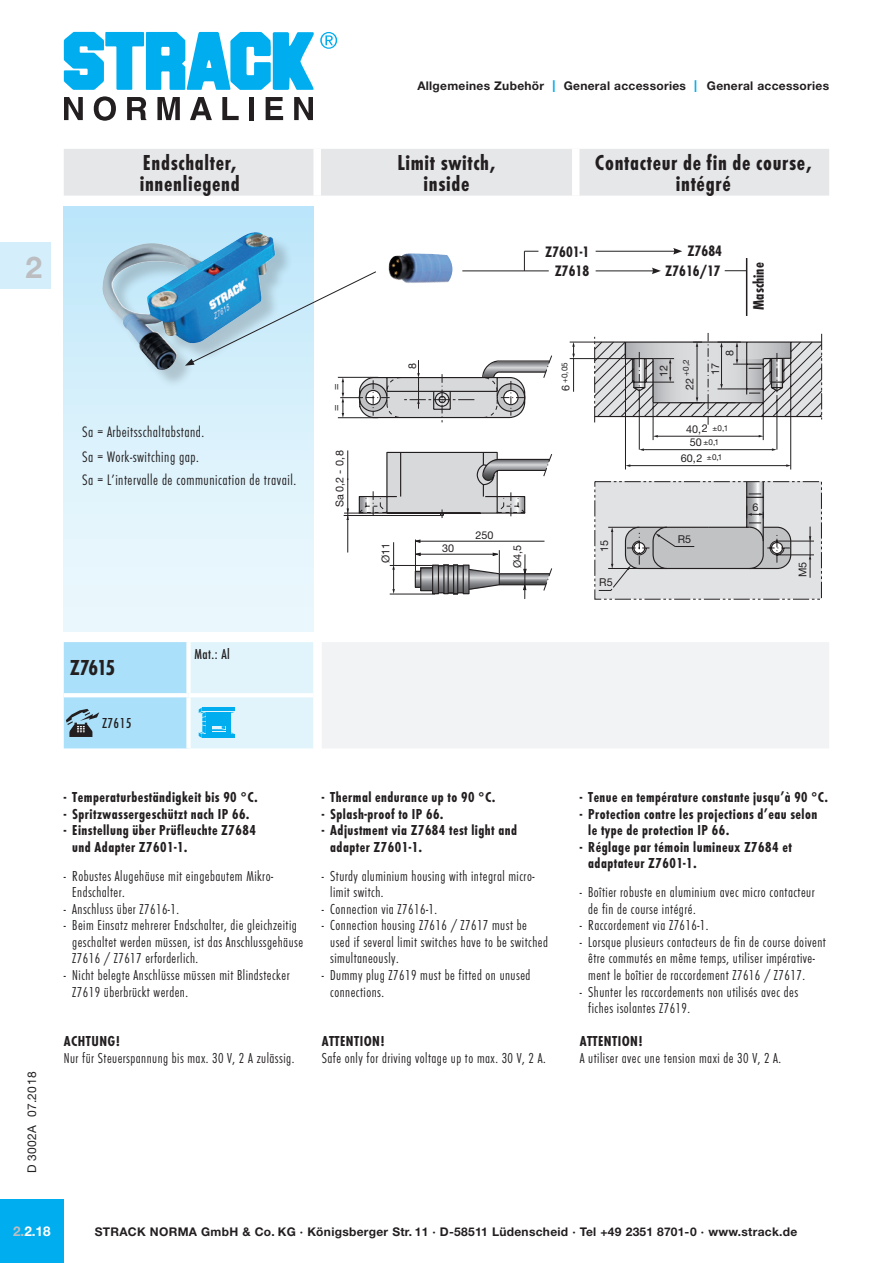
<style>
.page{position:relative;width:893px;height:1263px;background:#fff}
.page>*{position:absolute;margin:0;border:0;box-sizing:border-box;transform-origin:0 0}
.t1{font:700 30px "Helvetica Neue LT Std";color:#bcbdc0}
.t2{font:22.5px "Futura T Bol Con";letter-spacing:.03em;color:#231f20}
.Grndschr__10_12_FutL{font:15.75px "Futura T Lig Con";letter-spacing:.03em;color:#231f20}
.áTabKopf_10_12_FutBd{font:15.75px "Futura T Bol Con";color:#231f20}
.Grndschr__10_12_FutL-2{font:15px/16.5px "Futura T Lig Con";letter-spacing:.03em;color:#231f20}
.ZwischenŸberschrift{font:15px/16.5px "Futura T Bol Con";letter-spacing:.03em;color:#231f20}
.Grndschr__10_12_FutL-3{font:15px "Futura T Med Con";letter-spacing:.03em;color:#231f20}
.t3{font:700 13.5px "Helvetica Neue LT Std";color:#fff}
.t4{font:700 12px "Helvetica Neue LT Std";letter-spacing:.025em;color:#231f20}
.t5{font:12px "Helvetica Neue LT Std";letter-spacing:.03em;color:#231f20}
.t6{font:10.8px "Helvetica Neue LT Std";color:#231f20}
.t7{font:8.1px "Helvetica Neue LT Std";color:#231f20}
.s1{font-weight:400;font-size:16.5px;color:#00aeef}
.s2{font-size:10.8px}
.s3{font-size:8.1px}
.s4{font-family:"Futura T Bol Con"}
.s5{color:#bcbdc0}
</style>
<div class="page">
<svg style="left:64px;top:97px;width:19px;height:23px"></svg>
<svg style="left:94px;top:96px;width:22px;height:25px"></svg>
<svg style="left:127px;top:97px;width:19px;height:23px"></svg>
<svg style="left:157px;top:97px;width:23px;height:23px"></svg>
<svg style="left:190px;top:97px;width:22px;height:23px"></svg>
<svg style="left:222px;top:97px;width:17px;height:23px"></svg>
<div style="left:249px;top:97px;width:5px;height:23px;background:#231f20"></div>
<svg style="left:266px;top:97px;width:17px;height:23px"></svg>
<svg style="left:294px;top:97px;width:19px;height:23px"></svg>
<svg style="left:64px;top:32px;width:273px;height:58px"></svg>
<div style="left:0;top:242px;width:51px;height:47px;background:#d4effb"></div>
<div style="left:0;top:1199px;width:64px;height:64px;background:#00aeef"></div>
<div style="left:64px;top:206px;width:249px;height:425px;background:linear-gradient(to bottom,#bde6f9,#f0fafd)"></div>
<div style="left:322px;top:642px;width:507px;height:106px;background:#f2f3f4"></div>
<div style="left:595px;top:482px;width:226px;height:117px;background:#e1e2e4"></div>
<hr style="left:347px;top:450px;width:1px;height:30px;background:#231f20">
<svg style="left:594px;top:333px;width:228px;height:137px"></svg>
<svg style="left:809px;top:527px;width:2px;height:50px"></svg>
<svg style="left:611px;top:483px;width:181px;height:105px"></svg>
<div style="left:595px;top:481px;width:227px;height:118px;border:1px dashed #231f20"></div>
<hr style="left:524px;top:555px;width:1px;height:44px;background:#231f20">
<svg style="left:344px;top:451px;width:208px;height:144px"></svg>
<svg style="left:185px;top:251px;width:367px;height:172px"></svg>
<hr style="left:462px;top:271px;width:87px;height:1px;background:#231f20">
<hr style="left:596px;top:271px;width:58px;height:1px;background:#231f20">
<svg style="left:652px;top:268px;width:9px;height:6px"></svg>
<hr style="left:596px;top:251px;width:80px;height:1px;background:#231f20">
<svg style="left:673px;top:248px;width:9px;height:6px"></svg>
<svg style="left:725px;top:270px;width:21px;height:1px"></svg>
<hr style="left:746px;top:258px;width:1px;height:58px;background:#231f20">
<div style="left:64px;top:149px;width:765px;height:47px;background:#e6e7e9"></div>
<div style="left:313px;top:149px;width:8px;height:47px;background:#fff"></div>
<div style="left:572px;top:149px;width:7px;height:47px;background:#fff"></div>
<svg style="left:64px;top:642px;width:249px;height:106px"></svg>
<img style="left:388px;top:253px;width:37px;height:30px">
<div style="left:105px;top:235px;width:189px;height:153px;background:#231f20;opacity:.2"></div>
<img style="left:208px;top:232px;width:46px;height:26px">
<h1 class="t1" style="left:26px;top:249px;width:18px">2</h1>
<p class="t2" style="left:143px;top:150px;width:95px">Endschalter,</p>
<p class="t2" style="left:140px;top:171px;width:101px">innenliegend</p>
<p class="Grndschr__10_12_FutL" style="left:82px;top:423px;width:123px">Sa = Arbeitsschaltabstand.</p>
<p class="Grndschr__10_12_FutL" style="left:82px;top:448px;width:118px">Sa = Work-switching gap.</p>
<p class="Grndschr__10_12_FutL" style="left:82px;top:471px;width:215px">Sa = L’intervalle de communication de travail.</p>
<p class="t2" style="left:70px;top:654px;width:47px">Z7615</p>
<p class="Grndschr__10_12_FutL-3" style="left:102px;top:715px;width:31px">Z7615</p>
<p class="Grndschr__10_12_FutL-3" style="left:195px;top:645px;width:37px">Mat.: Al</p>
<p class="t6" style="left:329px;top:390px;width:8px;rotate:-90deg">=</p>
<p class="t6" style="left:329px;top:411px;width:8px;rotate:-90deg">=</p>
<p class="t6" style="left:333px;top:507px;width:59px;rotate:-90deg">Sa 0,2 - 0,8</p>
<p class="t4" style="left:417px;top:78px;width:413px">Allgemeines Zubehör <span class="s1">I</span> General accessories <span class="s1">I</span> General accessories</p>
<p class="t2" style="left:397px;top:150px;width:99px">Limit switch,</p>
<p class="t2" style="left:424px;top:171px;width:47px">inside</p>
<p class="t2" style="left:595px;top:150px;width:218px">Contacteur de fin de course,</p>
<p class="t2" style="left:676px;top:171px;width:56px">intégré</p>
<p class="áTabKopf_10_12_FutBd" style="left:688px;top:242px;width:36px">Z7684</p>
<p class="áTabKopf_10_12_FutBd" style="left:545px;top:242px;width:45px">Z7601-1</p>
<p class="áTabKopf_10_12_FutBd" style="left:555px;top:262px;width:36px">Z7618</p>
<p class="áTabKopf_10_12_FutBd" style="left:665px;top:262px;width:57px">Z7616/17</p>
<p class="áTabKopf_10_12_FutBd" style="left:749px;top:310px;width:49px;rotate:-90deg">Maschine</p>
<p class="t6" style="left:723px;top:356px;width:8px;rotate:-90deg">8</p>
<p class="t6" style="left:406px;top:369px;width:8px;rotate:-90deg">8</p>
<p class="t7" style="left:560px;top:391px;width:30px;rotate:-90deg"><span class="s2">6</span> +0,05</p>
<p class="t6" style="left:657px;top:377px;width:14px;rotate:-90deg">12</p>
<p class="t7" style="left:681px;top:390px;width:32px;rotate:-90deg"><span class="s2">22</span> +0,2</p>
<p class="t6" style="left:709px;top:375px;width:14px;rotate:-90deg">17</p>
<p class="t6" style="left:686px;top:422px;width:44px">40,2 <sup>±0,1</sup></p>
<p class="t7" style="left:690px;top:438px;width:31px"><span class="s2">50</span> ±0,1</p>
<p class="t6" style="left:681px;top:451px;width:43px">60,2 <span class="s3">±0,1</span></p>
<p class="t6" style="left:752px;top:501px;width:8px">6</p>
<p class="t6" style="left:475px;top:528px;width:20px">250</p>
<p class="t6" style="left:442px;top:542px;width:14px">30</p>
<p class="t6" style="left:379px;top:563px;width:22px;rotate:-90deg">Ø11</p>
<p class="t6" style="left:511px;top:568px;width:25px;rotate:-90deg">Ø4,5</p>
<p class="t6" style="left:598px;top:552px;width:14px;rotate:-90deg">15</p>
<p class="t6" style="left:678px;top:533px;width:15px">R5</p>
<p class="t6" style="left:599px;top:576px;width:15px">R5</p>
<p class="t6" style="left:796px;top:577px;width:17px;rotate:-90deg">M5</p>
<p class="t5" style="left:25px;top:1173px;width:103px;rotate:-90deg">D 3002A 07.2018</p>
<p class="ZwischenŸberschrift" style="left:64px;top:789px;width:196px">- Temperaturbeständigkeit bis 90 °C.</p>
<p class="ZwischenŸberschrift" style="left:64px;top:805px;width:187px">- Spritzwassergeschützt nach IP 66.</p>
<p class="ZwischenŸberschrift" style="left:72px;top:822px;width:185px;text-indent:-9px">- Einstellung über Prüfleuchte Z7684 und Adapter Z7601-1.</p>
<p class="Grndschr__10_12_FutL-2" style="left:72px;top:868px;width:202px;text-indent:-9px">- Robustes Alugehäuse mit eingebautem Mikro-<br>Endschalter.</p>
<p class="Grndschr__10_12_FutL-2" style="left:64px;top:901px;width:117px">- Anschluss über Z7616-1.</p>
<p class="Grndschr__10_12_FutL-2" style="left:72px;top:918px;width:232px;text-indent:-9px">- Beim Einsatz mehrerer Endschalter, die gleichzeitig geschaltet werden müssen, ist das Anschlussgehäuse<br>Z7616 / Z7617 erforderlich.</p>
<p class="Grndschr__10_12_FutL-2" style="left:72px;top:967px;width:219px;text-indent:-9px">- Nicht belegte Anschlüsse müssen mit Blindstecker<br>Z7619 überbrückt werden.</p>
<p class="Grndschr__10_12_FutL-2" style="left:64px;top:1033px;width:232px"><span class="s4">ACHTUNG!<br></span>Nur für Steuerspannung bis max. 30 V, 2 A zulässig.</p>
<p class="ZwischenŸberschrift" style="left:322px;top:789px;width:175px">- Thermal endurance up to 90 °C.</p>
<p class="ZwischenŸberschrift" style="left:322px;top:805px;width:123px">- Splash-proof to IP 66.</p>
<p class="ZwischenŸberschrift" style="left:330px;top:822px;width:188px;text-indent:-9px">- Adjustment via Z7684 test light and adapter Z7601-1.</p>
<p class="Grndschr__10_12_FutL-2" style="left:330px;top:868px;width:206px;text-indent:-9px">- Sturdy aluminium housing with integral micro&shy;limit switch.</p>
<p class="Grndschr__10_12_FutL-2" style="left:322px;top:901px;width:117px">- Connection via Z7616-1.</p>
<p class="Grndschr__10_12_FutL-2" style="left:330px;top:918px;width:219px;text-indent:-9px">- Connection housing Z7616 / Z7617 must be used if several limit switches have to be switched simultaneously.</p>
<p class="Grndschr__10_12_FutL-2" style="left:322px;top:967px;width:210px">- Dummy plug Z7619 must be fitted on unused</p>
<p class="Grndschr__10_12_FutL-2" style="left:330px;top:984px;width:55px">connections.</p>
<p class="Grndschr__10_12_FutL-2" style="left:322px;top:1033px;width:225px"><span class="s4">ATTENTION!<br></span>Safe only for driving voltage up to max. 30 V, 2 A.</p>
<p class="ZwischenŸberschrift" style="left:580px;top:789px;width:250px">- Tenue en température constante jusqu’à 90 °C.</p>
<p class="ZwischenŸberschrift" style="left:588px;top:805px;width:231px;text-indent:-9px">- Protection contre les projections d’eau selon le type de protection IP 66.</p>
<p class="ZwischenŸberschrift" style="left:588px;top:838px;width:205px;text-indent:-9px">- Réglage par témoin lumineux Z7684 et adaptateur Z7601-1.</p>
<p class="Grndschr__10_12_FutL-2" style="left:588px;top:885px;width:228px;text-indent:-9px">- Boîtier robuste en aluminium avec micro contacteur de fin de course intégré.</p>
<p class="Grndschr__10_12_FutL-2" style="left:580px;top:918px;width:130px">- Raccordement via Z7616-1.</p>
<p class="Grndschr__10_12_FutL-2" style="left:588px;top:934px;width:239px;text-indent:-9px">- Lorsque plusieurs contacteurs de fin de course doivent être commutés en même temps, utiliser impérative&shy;ment le boîtier de raccordement Z7616 / Z7617.</p>
<p class="Grndschr__10_12_FutL-2" style="left:588px;top:984px;width:211px;text-indent:-9px">- Shunter les raccordements non utilisés avec des fiches isolantes Z7619.</p>
<p class="Grndschr__10_12_FutL-2" style="left:580px;top:1033px;width:203px"><span class="s4">ATTENTION!<br></span>A utiliser avec une tension maxi de 30 V, 2 A.</p>
<p class="t3" style="left:13px;top:1222px;width:39px"><span class="s5">2.</span>2.18</p>
<p class="t4" style="left:95px;top:1224px;width:704px">STRACK NORMA GmbH &amp; Co. KG · Königsberger Str. 11 · D-58511 Lüdenscheid · Tel +49 2351 8701-0 · www.strack.de</p>
</div>
